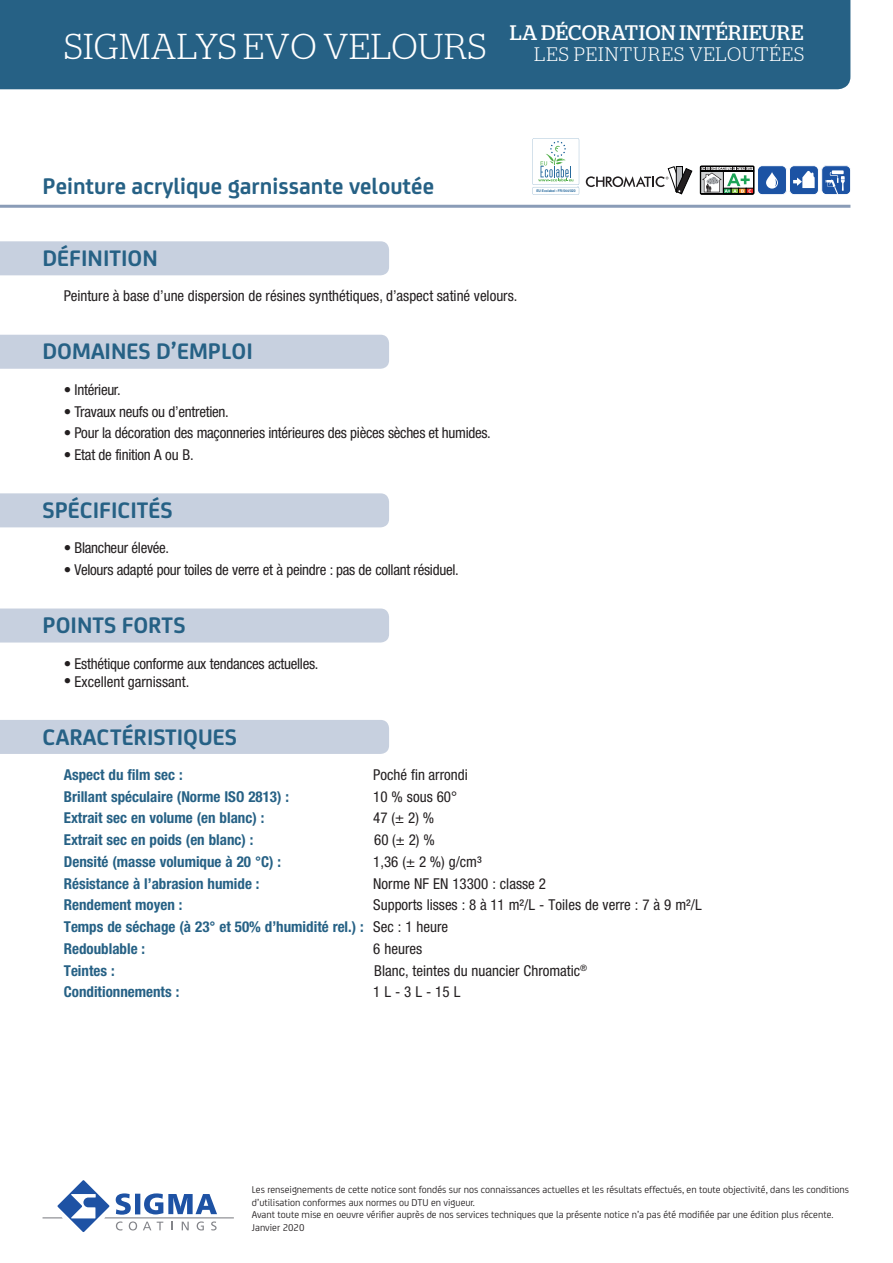
<style>
.page{position:relative;width:893px;height:1263px;background:#fff}
.page>*{position:absolute;margin:0;border:0;box-sizing:border-box;transform-origin:0 0}
.t1{font:300 36px "Stag";letter-spacing:.015em;color:#fff}
.t2{font:700 24px "FS Joey";color:#266185}
.t3{font:21px "Stag";letter-spacing:.015em;color:#fff}
.t4{font:300 19.5px "Stag";letter-spacing:.05em;color:#fff}
.t5{font:condensed 15px/21.8px "Helvetica Neue LT Std";color:#231f20}
.t6{font:condensed 15px "Helvetica Neue";letter-spacing:-.02em;color:#231f20}
.t7{font:700 condensed 15px "Helvetica Neue LT Std";color:#266185}
.t8{font:condensed 15px "Helvetica Neue";color:#231f20}
.t9{font:10.5px/12.6px "FS Joey";color:#231f20}
.t10{font:700 3.6px "Helvetica Neue";color:#26699d;scale:.9 1}
.s1{font-weight:700;color:#266185}
</style>
<div class="page">
<div style="left:0;top:0;width:850px;height:89px;background:#266185"></div>
<svg style="left:43px;top:1180px;width:191px;height:52px"></svg>
<div style="left:0;top:241px;width:389px;height:34px;background:#c7d0df"></div>
<div style="left:0;top:335px;width:389px;height:34px;background:#c7d0df"></div>
<div style="left:0;top:493px;width:389px;height:34px;background:#c7d0df"></div>
<div style="left:0;top:608px;width:389px;height:34px;background:#c7d0df"></div>
<div style="left:0;top:720px;width:389px;height:34px;background:#c7d0df"></div>
<hr style="left:0;top:205px;width:850px;height:3px;background:#8a9cb7">
<svg style="left:586px;top:166px;width:106px;height:28px"></svg>
<svg style="left:533px;top:138px;width:46px;height:57px"></svg>
<svg style="left:700px;top:165px;width:151px;height:30px"></svg>
<h3 class="t3" style="left:510px;top:21px;width:295px">LA DÉCORATION INTÉRIEURE</h3>
<h1 class="t1" style="left:64px;top:26px;width:424px">SIGMALYS EVO VELOURS</h1>
<h3 class="t4" style="left:534px;top:44px;width:271px">LES PEINTURES VELOUTÉES</h3>
<h2 class="t2" style="left:43px;top:168px;width:393px">Peinture acrylique garnissante veloutée</h2>
<h2 class="t2" style="left:43px;top:240px;width:117px">DÉFINITION</h2>
<h3 class="t5" style="left:64px;top:285px;width:455px">Peinture à base d’une dispersion de résines synthétiques, d’aspect satiné velours.</h3>
<h2 class="t2" style="left:43px;top:334px;width:212px">DOMAINES D’EMPLOI</h2>
<h3 class="t6" style="left:64px;top:381px;width:58px">• Intérieur.</h3>
<h3 class="t6" style="left:64px;top:402px;width:166px">• Travaux neufs ou d’entretien.</h3>
<h3 class="t6" style="left:64px;top:424px;width:429px">• Pour la décoration des maçonneries intérieures des pièces sèches et humides.</h3>
<h3 class="t6" style="left:64px;top:446px;width:132px">• Etat de finition A ou B.</h3>
<h2 class="t2" style="left:43px;top:492px;width:132px">SPÉCIFICITÉS</h2>
<h3 class="t6" style="left:64px;top:539px;width:107px">• Blancheur élevée.</h3>
<h3 class="t6" style="left:64px;top:561px;width:396px">• Velours adapté pour toiles de verre et à peindre : pas de collant résiduel.</h3>
<h2 class="t2" style="left:43px;top:607px;width:145px">POINTS FORTS</h2>
<h3 class="t6" style="left:64px;top:654px;width:256px">• Esthétique conforme aux tendances actuelles.</h3>
<h3 class="t8" style="left:64px;top:672px;width:127px">• Excellent garnissant.</h3>
<p class="t10" style="left:537px;top:188px;width:45px">EU Ecolabel : FR/044/020</p>
<h2 class="t2" style="left:43px;top:719px;width:196px">CARACTÉRISTIQUES</h2>
<h3 class="t7" style="left:64px;top:765px;width:120px">Aspect du film sec :</h3>
<h3 class="t5" style="left:373px;top:764px;width:96px">Poché fin arrondi</h3>
<h3 class="t7" style="left:64px;top:787px;width:227px">Brillant spéculaire (Norme ISO 2813) :</h3>
<h3 class="t5" style="left:373px;top:785px;width:85px">10 % sous 60°</h3>
<h3 class="t7" style="left:64px;top:809px;width:202px">Extrait sec en volume (en blanc) :</h3>
<h3 class="t5" style="left:373px;top:807px;width:63px">47 (± 2) %</h3>
<h3 class="t7" style="left:64px;top:831px;width:191px">Extrait sec en poids (en blanc) :</h3>
<h3 class="t5" style="left:374px;top:829px;width:62px">60 (± 2) %</h3>
<h3 class="t7" style="left:64px;top:852px;width:219px">Densité (masse volumique à 20 °C) :</h3>
<h3 class="t5" style="left:373px;top:851px;width:110px">1,36 (± 2 %) g/cm³</h3>
<h3 class="t7" style="left:64px;top:874px;width:197px">Résistance à l’abrasion humide :</h3>
<h3 class="t5" style="left:373px;top:872px;width:174px">Norme NF EN 13300 : classe 2</h3>
<h3 class="t7" style="left:64px;top:896px;width:120px">Rendement moyen :</h3>
<h3 class="t5" style="left:64px;top:894px;width:639px;text-indent:309px">Supports lisses : 8 à 11 m²/L - Toiles de verre : 7 à 9 m²/L<br><span class="s1">Temps de séchage (à 23° et 50% d’humidité rel.) :</span> Sec : 1 heure<br><span class="s1">Redoublable :</span></h3>
<h3 class="t5" style="left:373px;top:938px;width:50px">6 heures</h3>
<h3 class="t7" style="left:64px;top:961px;width:52px">Teintes :</h3>
<h3 class="t5" style="left:374px;top:959px;width:215px">Blanc, teintes du nuancier Chromatic<sup>®</sup></h3>
<h3 class="t7" style="left:64px;top:983px;width:117px">Conditionnements :</h3>
<h3 class="t5" style="left:373px;top:981px;width:89px">1L-3L-15L</h3>
<p class="t9" style="left:252px;top:1183px;width:598px">Les renseignements de cette notice sont fondés sur nos connaissances actuelles et les résultats effectués, en toute objectivité, dans les conditions d’utilisation conformes aux normes ou DTU en vigueur.<br>Avant toute mise en oeuvre vérifier auprès de nos services techniques que la présente notice n’a pas été modifiée par une édition plus récente.<br>Janvier 2020</p>
</div>
